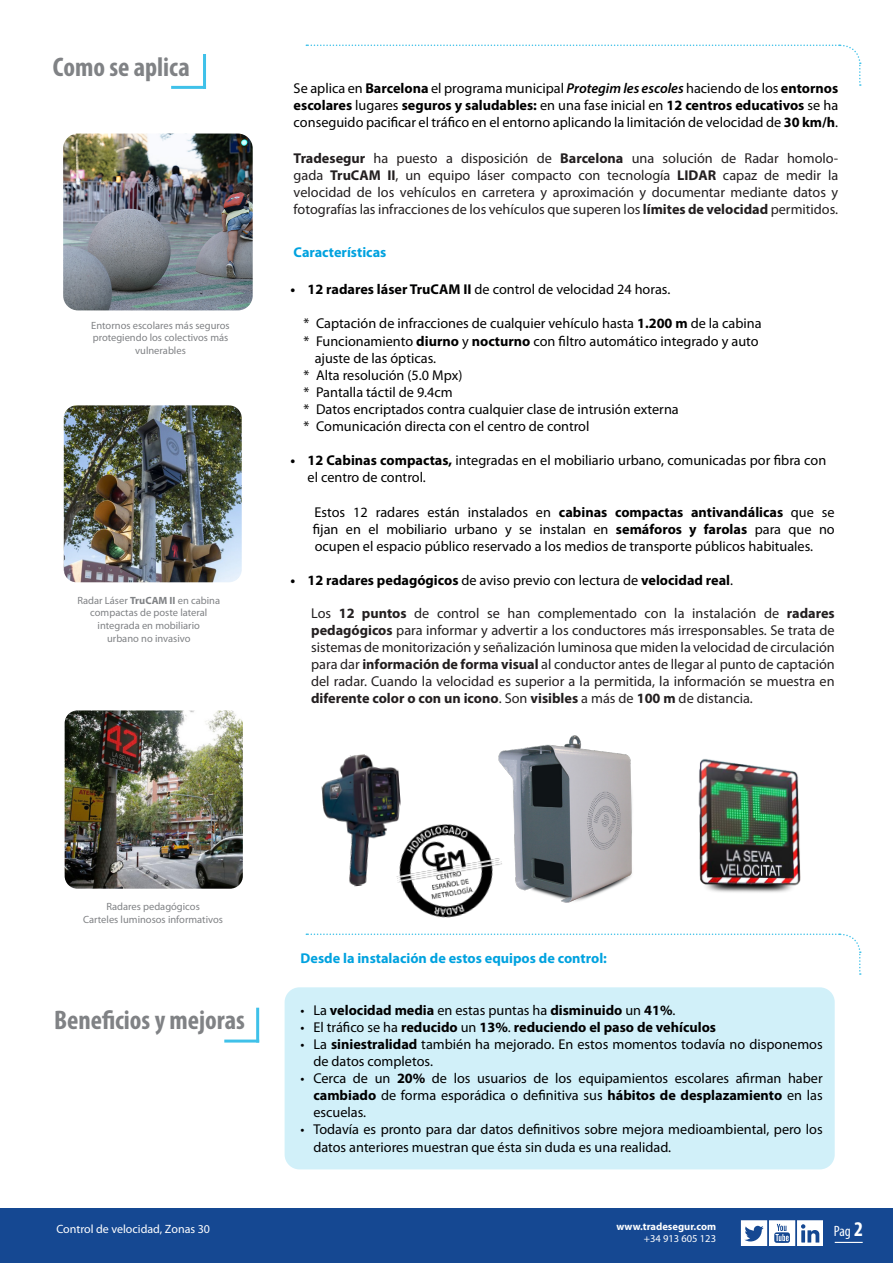
<style>
.page{position:relative;width:893px;height:1263px;background:#fff}
.page>*{position:absolute;margin:0;border:0;box-sizing:border-box;transform-origin:0 0}
.t1{font:700 condensed 27px "Myriad Pro";color:#808285}
.t2{font:condensed 15px "Myriad Pro";color:#fff}
.t3{font:14.25px/17.1px "Myriad Pro";color:#000001}
.t4{font:14.25px/17.1px "Myriad Pro";color:#231f20}
.t5{font:14.25px/17.1px "Myriad Pro";color:#000}
.t6{font:700 14.25px "Myriad Pro";color:#000001}
.t7{font:700 14.25px "Myriad Pro";color:#00a2df}
.t8{font:12px "Myriad Pro";color:#fff}
.t9{font:10.5px/12.6px "Myriad Pro";color:#808285;text-align:center}
.t10{font:700 10.5px "Myriad Pro";color:#fff}
.t11{font:10.5px "Myriad Pro";color:#fff}
.s1{font-weight:700}
.s2{font-weight:600;font-style:italic}
.s3{font-weight:400}
.s4{font-weight:700;font-size:21px}
</style>
<div class="page">
<div style="left:285px;top:987px;width:550px;height:182px;background:#d1f0f9;border-radius:15px"></div>
<hr style="left:224px;top:1039px;width:35px;height:3px;background:#3fc1e9">
<hr style="left:256px;top:1008px;width:3px;height:34px;background:#3fc1e9">
<hr style="left:171px;top:86px;width:35px;height:3px;background:#3fc1e9">
<hr style="left:203px;top:54px;width:3px;height:35px;background:#3fc1e9">
<svg style="left:306px;top:44px;width:555px;height:42px"></svg>
<div style="left:0;top:1209px;width:893px;height:54px;background:#154892"></div>
<div style="left:0;top:1208px;width:893px;height:55px;border:2px solid #154892"></div>
<svg style="left:741px;top:1220px;width:82px;height:25px"></svg>
<svg style="left:835px;top:1242px;width:28px;height:1px"></svg>
<img style="left:64px;top:405px;width:178px;height:177px">
<img style="left:65px;top:710px;width:178px;height:179px">
<img style="left:63px;top:134px;width:190px;height:176px">
<img style="left:321px;top:754px;width:80px;height:133px">
<img style="left:498px;top:735px;width:134px;height:168px">
<img style="left:388px;top:809px;width:123px;height:109px">
<img style="left:698px;top:759px;width:103px;height:134px">
<svg style="left:306px;top:933px;width:555px;height:42px"></svg>
<p class="t1" style="left:53px;top:52px;width:138px">Como se aplica</p>
<p class="t9" style="left:91px;top:318px;width:140px">Entornos escolares más seguros protegiendo los colectivos más vulnerables</p>
<p class="t9" style="left:77px;top:594px;width:144px">Radar Láser <span class="s1">TruCAM II</span> en cabina compactas de poste lateral</p>
<p class="t9" style="left:98px;top:619px;width:104px">integrada en mobiliario</p>
<p class="t9" style="left:107px;top:632px;width:85px">urbano no invasivo</p>
<p class="t5" style="left:294px;top:79px;width:546px">Se aplica en <span class="s1">Barcelona</span> el programa municipal <span class="s2">Protegim les escoles</span> haciendo de los <span class="s1">entornos</span></p>
<p class="t5" style="left:294px;top:96px;width:546px"><span class="s1">escolares</span> lugares <span class="s1">seguros y saludables:</span> en una fase inicial en <span class="s1">12 centros educativos</span> se ha conseguido pacificar el tráfico en el entorno aplicando la limitación de velocidad de <span class="s1">30 km/h</span>.</p>
<p class="t4" style="left:294px;top:150px;width:546px"><span class="s1">Tradesegur</span> ha puesto a disposición de <span class="s1">Barcelona</span> una solución de Radar homolo&shy;gada <span class="s1">TruCAM II</span>, un equipo láser compacto con tecnología <span class="s1">LIDAR</span> capaz de medir la</p>
<p class="t4" style="left:294px;top:184px;width:546px">velocidad de los vehículos en carretera y aproximación y documentar mediante datos y</p>
<p class="t4" style="left:294px;top:201px;width:546px">fotografías las infracciones de los vehículos que superen los <span class="s1">límites de velocidad</span> permitidos.</p>
<p class="t7" style="left:294px;top:244px;width:94px">Características</p>
<p class="t3" style="left:291px;top:281px;width:381px"><span class="s1">• 12 radares láser TruCAM II</span> de control de velocidad 24 horas.</p>
<p class="t3" style="left:303px;top:315px;width:460px">* Captación de infracciones de cualquier vehículo hasta <span class="s1">1.200 m</span> de la cabina</p>
<p class="t3" style="left:303px;top:332px;width:457px">* Funcionamiento <span class="s1">diurno</span> y <span class="s1">nocturno</span> con filtro automático integrado y auto</p>
<p class="t3" style="left:315px;top:349px;width:123px">ajuste de las ópticas.</p>
<p class="t3" style="left:303px;top:366px;width:161px">* Alta resolución (5.0 Mpx)</p>
<p class="t3" style="left:303px;top:383px;width:151px">* Pantalla táctil de 9.4cm</p>
<p class="t3" style="left:303px;top:400px;width:377px">* Datos encriptados contra cualquier clase de intrusión externa</p>
<p class="t3" style="left:303px;top:418px;width:288px">* Comunicación directa con el centro de control</p>
<p class="t3" style="left:308px;top:452px;width:520px;text-indent:-17px"><span class="s1">• 12 Cabinas compactas,</span> integradas en el mobiliario urbano, comunicadas por fibra con el centro de control.</p>
<p class="t3" style="left:314px;top:503px;width:522px">Estos 12 radares están instalados en <span class="s1">cabinas compactas antivandálicas</span> que se</p>
<p class="t3" style="left:313px;top:520px;width:523px">fijan en el mobiliario urbano y se instalan en <span class="s1">semáforos y farolas</span> para que no</p>
<p class="t3" style="left:315px;top:537px;width:500px">ocupen el espacio público reservado a los medios de transporte públicos habituales.</p>
<p class="t6" style="left:291px;top:572px;width:444px">• 12 radares pedagógicos <span class="s3">de aviso previo con lectura de</span> velocidad real<span class="s3">.</span></p>
<p class="t4" style="left:311px;top:604px;width:525px">Los <span class="s1">12 puntos</span> de control se han complementado con la instalación de <span class="s1">radares pedagógicos</span> para informar y advertir a los conductores más irresponsables. Se trata de</p>
<p class="t4" style="left:311px;top:638px;width:525px;text-align:justify">sistemas de monitorización y señalización luminosa que miden la velocidad de circulación para dar <span class="s1">información de forma visual</span> al conductor antes de llegar al punto de captación del radar. Cuando la velocidad es superior a la permitida, la información se muestra en <span class="s1">diferente color o con un icono</span>. Son <span class="s1">visibles</span> a más de <span class="s1">100 m</span> de distancia.</p>
<p class="t9" style="left:106px;top:900px;width:95px">Radares pedagógicos</p>
<p class="t9" style="left:83px;top:912px;width:141px">Carteles luminosos informativos</p>
<p class="t1" style="left:54px;top:1005px;width:192px">Beneficios y mejoras</p>
<p class="t7" style="left:301px;top:950px;width:308px">Desde la instalación de estos equipos de control:</p>
<p class="t6" style="left:301px;top:1002px;width:376px"><span class="s3">• La</span> velocidad media <span class="s3">en estas puntas ha</span> disminuido <span class="s3">un</span> 41%<span class="s3">.</span></p>
<p class="t6" style="left:301px;top:1019px;width:417px"><span class="s3">• El tráfico se ha</span> reducido <span class="s3">un</span> 13%<span class="s3">.</span> reduciendo el paso de vehículos</p>
<p class="t3" style="left:313px;top:1035px;width:511px;text-indent:-13px">• La <span class="s1">siniestralidad</span> también ha mejorado. En estos momentos todavía no disponemos de datos completos.</p>
<p class="t3" style="left:313px;top:1069px;width:511px;text-align:justify;text-indent:-13px">• Cerca de un <span class="s1">20%</span> de los usuarios de los equipamientos escolares afirman haber <span class="s1">cambiado</span> de forma esporádica o definitiva sus <span class="s1">hábitos de desplazamiento</span> en las escuelas.</p>
<p class="t3" style="left:313px;top:1121px;width:511px;text-indent:-13px">• Todavía es pronto para dar datos definitivos sobre mejora medioambiental, pero los datos anteriores muestran que ésta sin duda es una realidad.</p>
<p class="t8" style="left:56px;top:1222px;width:155px">Control de velocidad, Zonas 30</p>
<p class="t2" style="left:834px;top:1221px;width:31px">Pag <span class="s4">2</span></p>
<p class="t10" style="left:616px;top:1220px;width:101px">www.tradesegur.com</p>
<p class="t11" style="left:644px;top:1232px;width:74px">+34 913 605 123</p>
</div>
